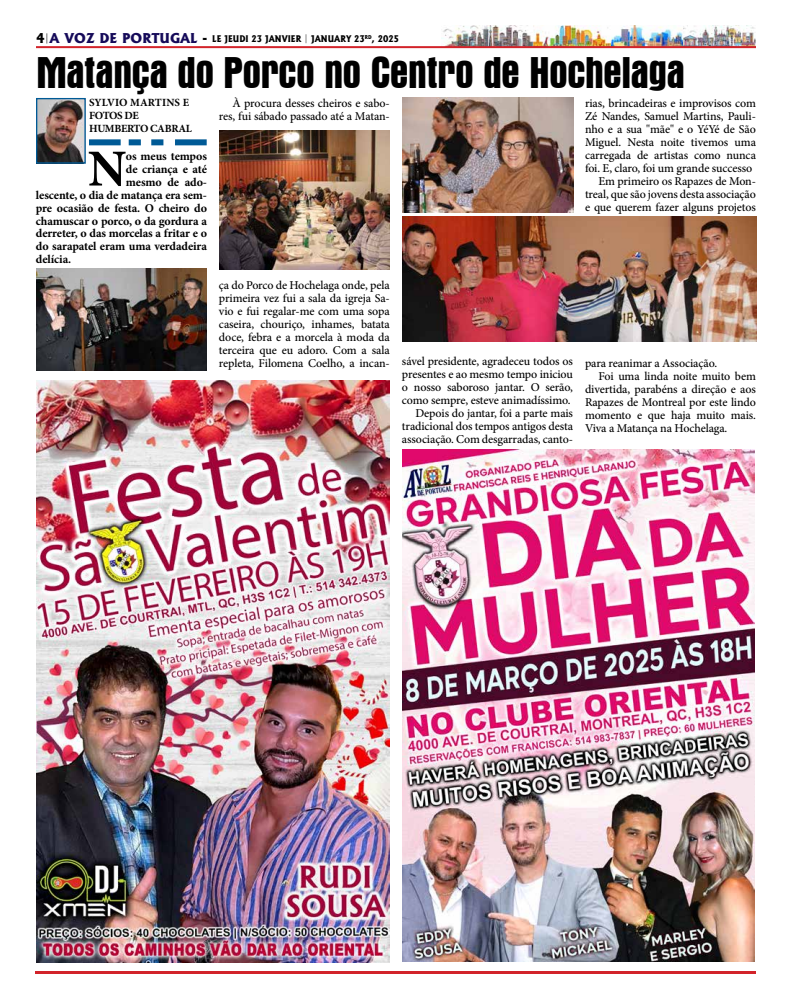
<style>
.page{position:relative;width:792px;height:1008px;background:#fff}
.page>*{position:absolute;margin:0;border:0;box-sizing:border-box;transform-origin:0 0}
.t1{font:700 52px "Minion Pro";color:#000}
.t2{font:700 condensed 45px "Aurora BT";letter-spacing:-.02em;color:#000}
.t3{font:500 12px/13px "Minion Pro";letter-spacing:-.01em;color:#000;text-align:right}
.t4{font:700 12px "Minion Pro";letter-spacing:-.01em;color:#000}
.t5{font:700 11px/13px "Minion Pro";letter-spacing:-.03em;color:#000}
.t6{font:800 8.8px "Albertus";color:#000;scale:.91 1}
.s1{font-size:13px}
.s2{font-size:13px;color:#150a59}
</style>
<div class="page">
<img style="left:442px;top:25px;width:314px;height:21px">
<hr style="left:36px;top:46px;width:720px;height:2px;background:#d2232a">
<hr style="left:36px;top:971px;width:720px;height:3px;background:#d2232a">
<img style="left:403px;top:449px;width:351px;height:512px">
<img style="left:36px;top:380px;width:354px;height:583px">
<div style="left:89px;top:139px;width:32px;height:6px;background:#005a96"></div>
<div style="left:129px;top:139px;width:12px;height:6px;background:#005a96"></div>
<div style="left:151px;top:139px;width:12px;height:6px;background:#005a96"></div>
<div style="left:175px;top:139px;width:32px;height:6px;background:#005a96"></div>
<img style="left:38px;top:100px;width:46px;height:62px">
<div style="left:36px;top:98px;width:50px;height:66px;border:1px solid #005a96"></div>
<img style="left:219px;top:131px;width:171px;height:139px">
<img style="left:402px;top:98px;width:171px;height:114px">
<img style="left:403px;top:217px;width:353px;height:124px">
<img style="left:36px;top:268px;width:171px;height:103px">
<p class="t6" style="left:36px;top:33px;width:400px"><span class="s1">4</span><sup>|</sup><span class="s2">A VOZ DE PORTUGAL</span> <span class="s1">-</span> LE JEUDI 23 JANVIER | JANUARY 23<sup>RD</sup>, 2025</p>
<h2 class="t2" style="left:36px;top:47px;width:651px">Matança do Porco no Centro de Hochelaga</h2>
<p class="t3" style="left:219px;top:96px;width:172px">À procura desses cheiros e sabo&shy;res, fui sábado passado até a Matan-</p>
<p class="t5" style="left:89px;top:96px;width:104px">SYLVIO MARTINS E<br>FOTOS DE<br>HUMBERTO CABRAL</p>
<p class="t3" style="left:585px;top:96px;width:172px">rias, brincadeiras e improvisos com</p>
<p class="t3" style="left:585px;top:109px;width:173px">Zé Nandes, Samuel Martins, Pauli-</p>
<p class="t3" style="left:585px;top:122px;width:172px">nho e a sua "mãe" e o YéYé de São</p>
<p class="t3" style="left:585px;top:135px;width:173px">Miguel. Nesta noite tivemos uma</p>
<p class="t3" style="left:585px;top:148px;width:173px">carregada de artistas como nunca</p>
<p class="t3" style="left:585px;top:161px;width:169px">foi. E, claro, foi um grande successo</p>
<p class="t3" style="left:598px;top:174px;width:159px">Em primeiro os Rapazes de Mon-</p>
<p class="t3" style="left:585px;top:187px;width:172px">treal, que são jovens desta associação</p>
<p class="t3" style="left:585px;top:200px;width:172px">e que querem fazer alguns projetos</p>
<h1 class="t1" style="left:88px;top:132px;width:40px">N</h1>
<p class="t4" style="left:126px;top:147px;width:83px">os meus tempos</p>
<p class="t4" style="left:126px;top:160px;width:83px">de criança e até</p>
<p class="t4" style="left:126px;top:173px;width:83px">mesmo de ado-</p>
<p class="t4" style="left:36px;top:186px;width:173px">lescente, o dia de matança era sem-</p>
<p class="t4" style="left:36px;top:199px;width:173px">pre ocasião de festa. O cheiro do</p>
<p class="t4" style="left:36px;top:212px;width:173px">chamuscar o porco, o da gordura a</p>
<p class="t4" style="left:36px;top:225px;width:172px">derreter, o das morcelas a fritar e o</p>
<p class="t4" style="left:36px;top:238px;width:173px">do sarapatel eram uma verdadeira</p>
<p class="t4" style="left:36px;top:251px;width:37px">delícia.</p>
<p class="t3" style="left:219px;top:278px;width:172px;text-align:justify">ça do Porco de Hochelaga onde, pela primeira vez fui a sala da igreja Sa&shy;vio e fui regalar-me com uma sopa caseira, chouriço, inhames, batata doce, febra e a morcela à moda da terceira que eu adoro. Com a sala</p>
<p class="t3" style="left:219px;top:354px;width:356px">repleta, Filomena Coelho, a incan- sável presidente, agradeceu todos os presentes e ao mesmo tempo iniciou<br>o nosso saboroso jantar. O serão,<br>como sempre, esteve animadíssimo.<br>Depois do jantar, foi a parte mais<br>tradicional dos tempos antigos desta<br>associação. Com desgarradas, canto-</p>
<p class="t3" style="left:585px;top:356px;width:134px">para reanimar a Associação.</p>
<p class="t3" style="left:598px;top:369px;width:159px">Foi uma linda noite muito bem</p>
<p class="t3" style="left:585px;top:382px;width:173px">divertida, parabéns a direção e aos</p>
<p class="t3" style="left:585px;top:395px;width:172px">Rapazes de Montreal por este lindo</p>
<p class="t3" style="left:585px;top:408px;width:172px">momento e que haja muito mais.</p>
<p class="t3" style="left:585px;top:421px;width:144px">Viva a Matança na Hochelaga.</p>
</div>
